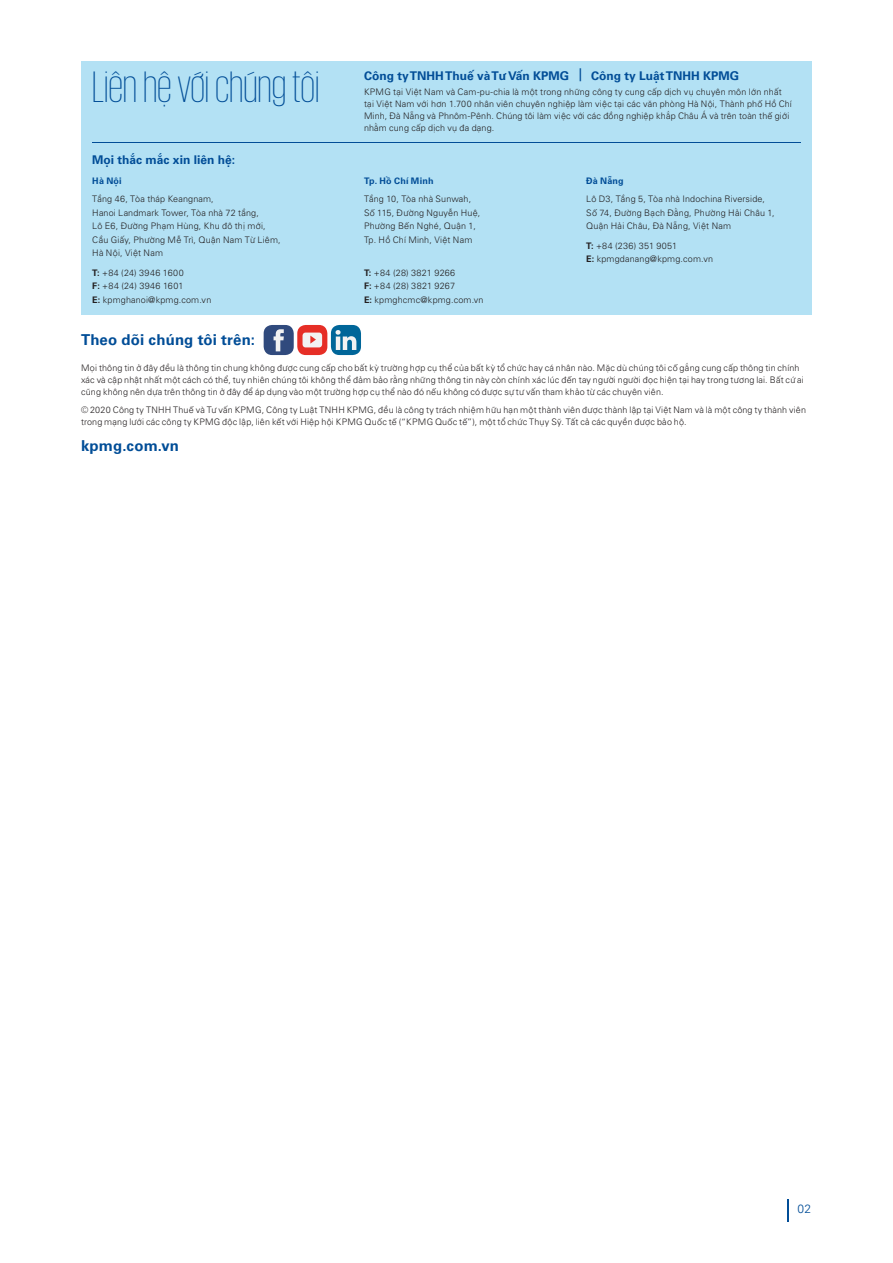
<style>
.page{position:relative;width:893px;height:1263px;background:#fff}
.page>*{position:absolute;margin:0;border:0;box-sizing:border-box;transform-origin:0 0}
.Contact_Title{font:200 45px "VNIKPMG";color:#014d97}
.URL{font:700 15px "VNI Univers 65";letter-spacing:.01em;color:#014d97}
.Contact_Title-2{font:700 12px "VNI Univers 65";color:#014d97}
.t1{font:300 12px "VNI Univers 45";color:#014d97}
.Legal_6pt{font:300 9px/12px "VNI Univers 45";letter-spacing:.02em;color:#231f20}
.Contact_body{font:300 9px/13.5px "VNI Univers 45";letter-spacing:.02em;color:#231f20}
.Contact_Title-3{font:300 9px/12px "VNI Univers 45";letter-spacing:.015em;color:#231f20}
.Contact_body_Bold_Bl{font:700 9px "VNI Univers 65";letter-spacing:.02em;color:#014d97}
.Contact_body_Bold{font:300 9px "VNI Univers 45";letter-spacing:.015em;color:#231f20}
.Contact_body-2{font:300 9px "VNI Univers 45";letter-spacing:.05em;color:#231f20}
.Contact_body-3{font:300 9px "VNI Univers 45";letter-spacing:.045em;color:#231f20}
.Contact_body-4{font:300 9px "VNI Univers 45";letter-spacing:.04em;color:#231f20}
.s1{font-family:"VNI Univers 65";font-weight:700}
.s2{font-size:12.9px}
</style>
<div class="page">
<svg style="left:787px;top:1199px;width:1px;height:22px"></svg>
<div style="left:264px;top:325px;width:30px;height:30px;background:#304a7d;border-radius:9px"></div>
<svg style="left:274px;top:329px;width:10px;height:22px"></svg>
<div style="left:331px;top:325px;width:30px;height:30px;background:#069;border-radius:9px"></div>
<svg style="left:336px;top:330px;width:20px;height:20px"></svg>
<div style="left:297px;top:325px;width:30px;height:30px;background:#e62e26;border-radius:9px"></div>
<svg style="left:303px;top:333px;width:19px;height:14px"></svg>
<div style="left:81px;top:61px;width:731px;height:253px;background:#b3e1f4"></div>
<hr style="left:92px;top:142px;width:709px;height:1px;background:#014d97">
<p class="Contact_Title" style="left:92px;top:62px;width:228px">Liên hệ với chúng tôi</p>
<p class="Contact_Title-2" style="left:92px;top:151px;width:144px">Mọi thắc mắc xin liên hệ:</p>
<p class="Contact_body_Bold_Bl" style="left:92px;top:174px;width:31px">Hà Nội</p>
<p class="Contact_body_Bold" style="left:92px;top:193px;width:123px">Tầng 46, Tòa tháp Keangnam,</p>
<p class="Contact_body" style="left:92px;top:205px;width:190px">Hanoi Landmark Tower, Tòa nhà 72 tầng,<br>Lô E6, Đường Phạm Hùng, Khu đô thị mới,<br>Cầu Giấy, Phường Mễ Trì, Quận Nam Từ Liêm,<br>Hà Nội, Việt Nam</p>
<p class="Contact_body-2" style="left:92px;top:266px;width:93px"><span class="s1">T:</span> +84 (24) 3946 1600</p>
<p class="Contact_body-3" style="left:92px;top:280px;width:93px"><span class="s1">F:</span> +84 (24) 3946 1601</p>
<p class="Contact_body" style="left:92px;top:292px;width:121px"><span class="s1">E:</span> kpmghanoi@kpmg.com.vn</p>
<p class="URL" style="left:81px;top:329px;width:176px">Theo dõi chúng tôi trên:</p>
<p class="Contact_Title-2" style="left:364px;top:67px;width:377px">Công ty TNHH Thuế và Tư Vấn KPMG <span class="s2">|</span> Công ty Luật TNHH KPMG</p>
<p class="Contact_Title-3" style="left:364px;top:85px;width:429px">KPMG tại Việt Nam và Cam-pu-chia là một trong những công ty cung cấp dịch vụ chuyên môn lớn nhất tại Việt Nam với hơn 1.700 nhân viên chuyên nghiệp làm việc tại các văn phòng Hà Nội, Thành phố Hồ Chí Minh, Đà Nẵng và Phnôm-Pênh. Chúng tôi làm việc với các đồng nghiệp khắp Châu Á và trên toàn thế giới nhằm cung cấp dịch vụ đa dạng.</p>
<p class="Contact_body_Bold_Bl" style="left:364px;top:174px;width:71px">Tp. Hồ Chí Minh</p>
<p class="Contact_body" style="left:364px;top:192px;width:109px">Tầng 10, Tòa nhà Sunwah,</p>
<p class="Contact_body" style="left:364px;top:205px;width:118px">Số 115, Đường Nguyễn Huệ,<br>Phường Bến Nghé, Quận 1,<br>Tp. Hồ Chí Minh, Việt Nam</p>
<p class="Contact_body" style="left:364px;top:265px;width:93px"><span class="s1">T:</span> +84 (28) 3821 9266</p>
<p class="Contact_body" style="left:364px;top:279px;width:93px"><span class="s1">F:</span> +84 (28) 3821 9267</p>
<p class="Contact_body" style="left:364px;top:292px;width:121px"><span class="s1">E:</span> kpmghcmc@kpmg.com.vn</p>
<p class="Contact_body_Bold_Bl" style="left:586px;top:174px;width:39px">Đà Nẵng</p>
<p class="Contact_body" style="left:586px;top:192px;width:180px">Lô D3, Tầng 5, Tòa nhà Indochina Riverside,</p>
<p class="Contact_body" style="left:586px;top:205px;width:190px">Số 74, Đường Bạch Đằng, Phường Hải Châu 1,<br>Quận Hải Châu, Đà Nẵng, Việt Nam</p>
<p class="Contact_body-4" style="left:586px;top:239px;width:92px"><span class="s1">T:</span> +84 (236) 351 9051</p>
<p class="Contact_body" style="left:586px;top:252px;width:128px"><span class="s1">E:</span> kpmgdanang@kpmg.com.vn</p>
<p class="Legal_6pt" style="left:81px;top:361px;width:724px">Mọi thông tin ở đây đều là thông tin chung không được cung cấp cho bất kỳ trường hợp cụ thể của bất kỳ tổ chức hay cá nhân nào. Mặc dù chúng tôi cố gắng cung cấp thông tin chính xác và cập nhật nhất một cách có thể, tuy nhiên chúng tôi không thể đảm bảo rằng những thông tin này còn chính xác lúc đến tay người người đọc hiện tại hay trong tương lai. Bất cứ ai cũng không nên dựa trên thông tin ở đây để áp dụng vào một trường hợp cụ thể nào đó nếu không có được sự tư vấn tham khảo từ các chuyên viên.</p>
<p class="Legal_6pt" style="left:81px;top:403px;width:727px">© 2020 Công ty TNHH Thuế và Tư vấn KPMG, Công ty Luật TNHH KPMG, đều là công ty trách nhiệm hữu hạn một thành viên được thành lập tại Việt Nam và là một công ty thành viên trong mạng lưới các công ty KPMG độc lập, liên kết với Hiệp hội KPMG Quốc tế (“KPMG Quốc tế”), một tổ chức Thụy Sỹ. Tất cả các quyền được bảo hộ.</p>
<p class="URL" style="left:81px;top:435px;width:100px">kpmg.com.vn</p>
<h3 class="t1" style="left:797px;top:1200px;width:15px">02</h3>
</div>
